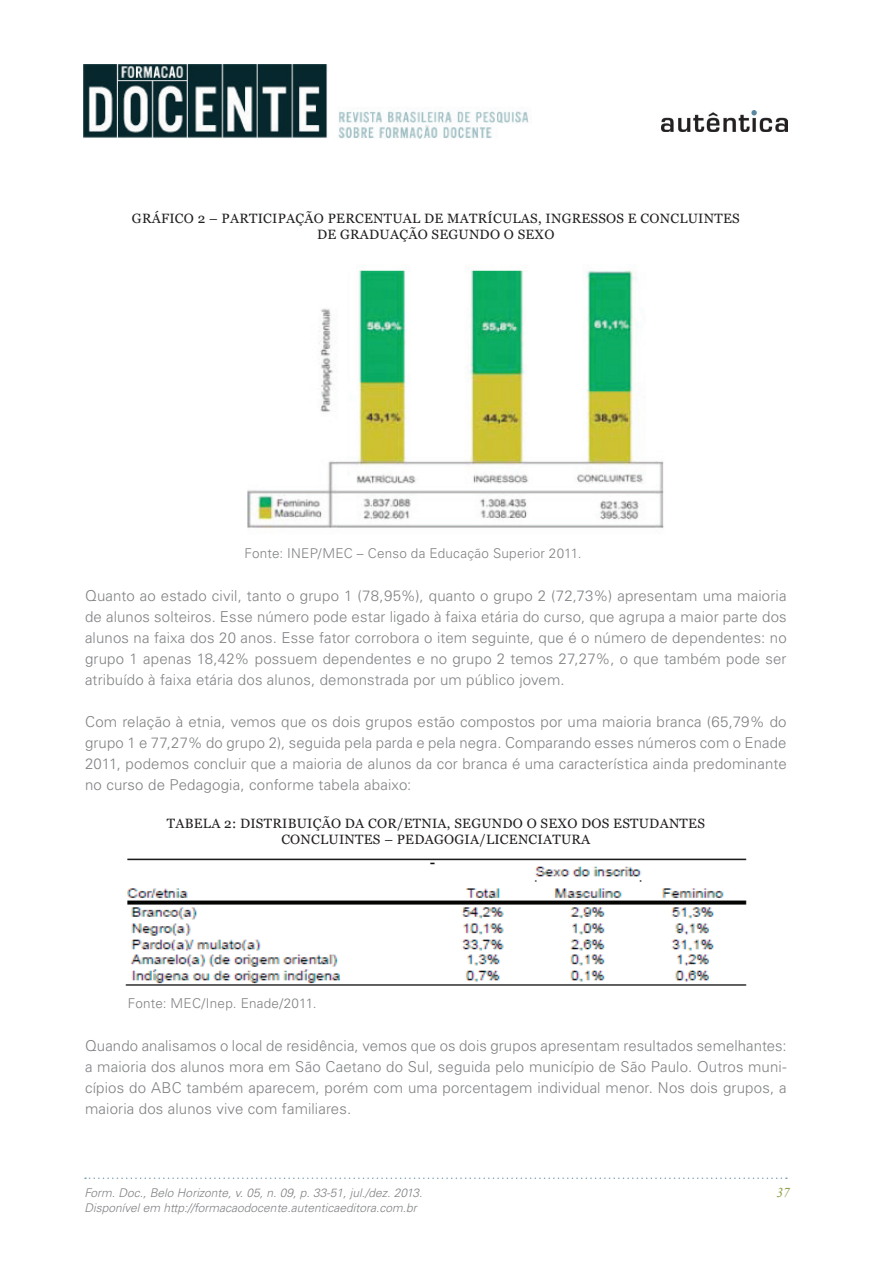
<style>
.page{position:relative;width:893px;height:1263px;background:#fff}
.page>*{position:absolute;margin:0;border:0;box-sizing:border-box;transform-origin:0 0}
.t1{font:300 15px/21px "Univers LT Std";letter-spacing:.01em;color:#808285;text-align:justify}
.t2{font:13.5px/16.2px "Georgia";letter-spacing:.02em;color:#231f20;text-align:center}
.t3{font:300 13.5px "Univers LT Std";letter-spacing:.015em;color:#808285}
.t4{font:italic 13.5px "Times New Roman";color:#919f48}
.t5{font:italic 300 12px "Univers LT Std";color:#808285}
</style>
<div class="page">
<img style="left:84px;top:65px;width:445px;height:73px">
<img style="left:661px;top:110px;width:127px;height:22px">
<svg style="left:85px;top:1177px;width:702px;height:2px"></svg>
<img style="left:247px;top:270px;width:417px;height:258px">
<img style="left:125px;top:858px;width:622px;height:128px">
<p class="t2" style="left:132px;top:210px;width:609px">GRÁFICO 2 – PARTICIPAÇÃO PERCENTUAL DE MATRÍCULAS, INGRESSOS E CONCLUINTES<br>DE GRADUAÇÃO SEGUNDO O SEXO</p>
<p class="t3" style="left:244px;top:545px;width:339px">Fonte: INEP/MEC – Censo da Educação Superior 2011.</p>
<p class="t1" style="left:85px;top:585px;width:703px">Quanto ao estado civil, tanto o grupo 1 (78,95%), quanto o grupo 2 (72,73%) apresentam uma maioria de alunos solteiros. Esse número pode estar ligado à faixa etária do curso, que agrupa a maior parte dos alunos na faixa dos 20 anos. Esse fator corrobora o item seguinte, que é o número de dependentes: no grupo 1 apenas 18,42% possuem dependentes e no grupo 2 temos 27,27%, o que também pode ser atribuído à faixa etária dos alunos, demonstrada por um público jovem.</p>
<p class="t1" style="left:85px;top:711px;width:703px">Com relação à etnia, vemos que os dois grupos estão compostos por uma maioria branca (65,79% do grupo 1 e 77,27% do grupo 2), seguida pela parda e pela negra. Comparando esses números com o Enade 2011, podemos concluir que a maioria de alunos da cor branca é uma característica ainda predominante no curso de Pedagogia, conforme tabela abaixo:</p>
<p class="t2" style="left:167px;top:815px;width:540px">TABELA 2: DISTRIBUIÇÃO DA COR/ETNIA, SEGUNDO O SEXO DOS ESTUDANTES<br>CONCLUINTES – PEDAGOGIA/LICENCIATURA</p>
<p class="t3" style="left:128px;top:995px;width:190px">Fonte: MEC/Inep. Enade/2011.</p>
<p class="t1" style="left:85px;top:1035px;width:703px">Quando analisamos o local de residência, vemos que os dois grupos apresentam resultados semelhantes: a maioria dos alunos mora em São Caetano do Sul, seguida pelo município de São Paulo. Outros muni&shy;cípios do ABC também aparecem, porém com uma porcentagem individual menor. Nos dois grupos, a maioria dos alunos vive com familiares.</p>
<p class="t5" style="left:84px;top:1186px;width:340px">Form. Doc., Belo Horizonte, v. 05, n. 09, p. 33-51, jul./dez. 2013.</p>
<p class="t4" style="left:776px;top:1183px;width:15px">37</p>
<p class="t5" style="left:84px;top:1200px;width:334px">Disponível em http://formacaodocente.autenticaeditora.com.br</p>
</div>
